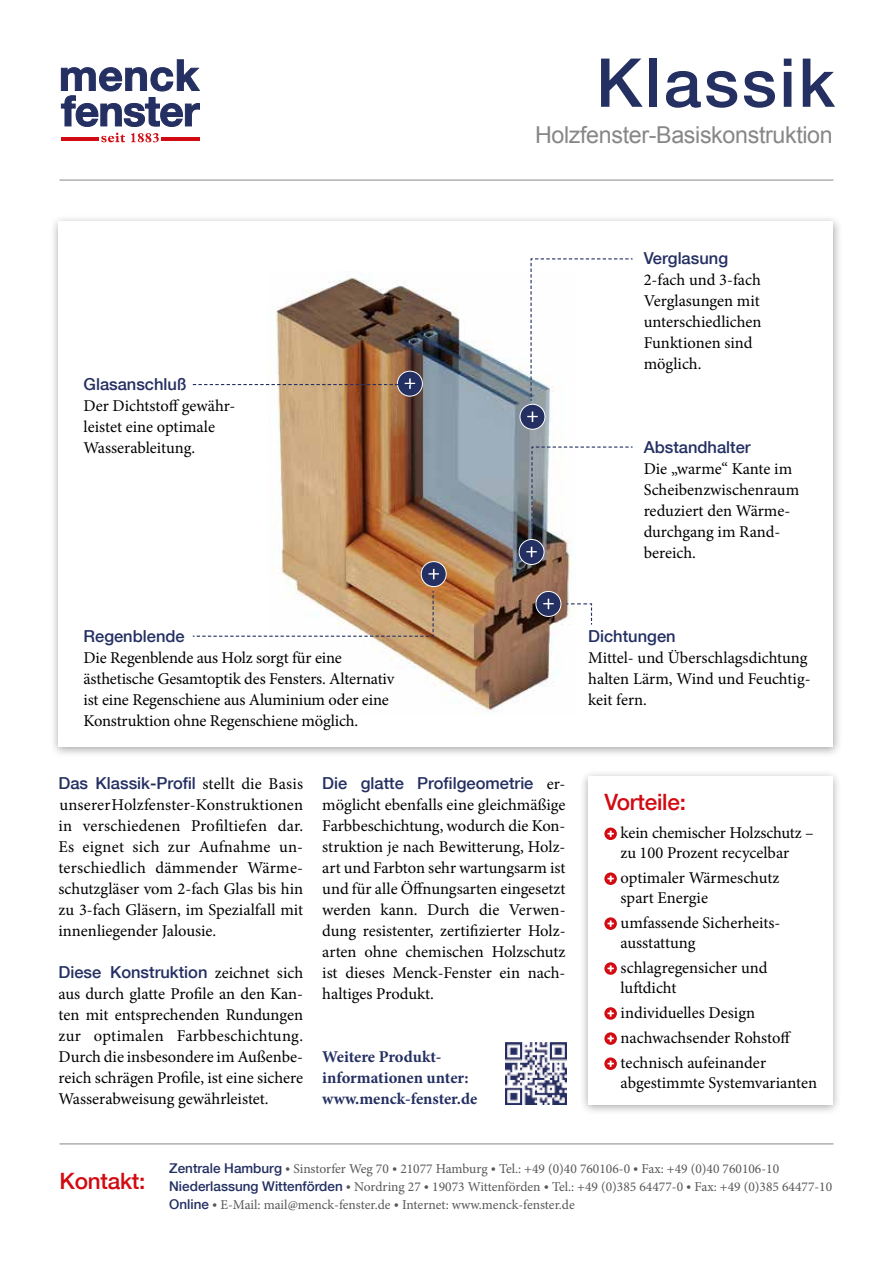
<style>
.page{position:relative;width:893px;height:1263px;background:#fff}
.page>*{position:absolute;margin:0;border:0;box-sizing:border-box;transform-origin:0 0}
.t1{font:500 67.5px "Helvetica Neue";letter-spacing:.04em;color:#242f62}
.t2{font:23.25px "Arial";letter-spacing:-.015em;color:#878787}
.t3{font:500 22.5px "Helvetica Neue";letter-spacing:-.01em;color:#d20a11}
.t4{font:16.5px/21px "Minion Pro";letter-spacing:-.005em;color:#000}
.t5{font:500 16.5px "Helvetica Neue";color:#242f62}
.t6{font:700 16.5px/21px "Minion Pro";letter-spacing:-.005em;color:#242f62}
.t7{font:13.5px/18px "Minion Pro";color:#575756}
.s1{font-family:"Minion Pro";font-weight:400;color:#000}
.s2{font-family:"Helvetica Neue";font-weight:500;color:#242f62}
</style>
<div class="page">
<div style="left:49px;top:214px;width:794px;height:545px;background:#000;opacity:.35"></div>
<div style="left:58px;top:221px;width:775px;height:526px;background:#fff"></div>
<img style="left:275px;top:277px;width:297px;height:438px">
<hr style="left:161px;top:137px;width:39px;height:3px;background:#d20a11">
<svg style="left:61px;top:59px;width:139px;height:68px"></svg>
<svg style="left:101px;top:133px;width:58px;height:9px"></svg>
<hr style="left:61px;top:137px;width:38px;height:3px;background:#d20a11">
<hr style="left:60px;top:180px;width:773px;height:1px;background:#878787">
<div style="left:520px;top:404px;width:25px;height:25px;background:#242f62;border-radius:50%"></div>
<div style="left:520px;top:404px;width:25px;height:26px;border:1px solid #fff;border-radius:50%"></div>
<svg style="left:527px;top:411px;width:11px;height:11px"></svg>
<div style="left:397px;top:371px;width:25px;height:25px;background:#242f62;border-radius:50%"></div>
<div style="left:397px;top:371px;width:26px;height:25px;border:1px solid #fff;border-radius:50%"></div>
<svg style="left:193px;top:378px;width:228px;height:11px"></svg>
<div style="left:519px;top:539px;width:25px;height:25px;background:#242f62;border-radius:50%"></div>
<div style="left:519px;top:539px;width:25px;height:26px;border:1px solid #fff;border-radius:50%"></div>
<svg style="left:526px;top:547px;width:11px;height:10px"></svg>
<div style="left:421px;top:562px;width:25px;height:25px;background:#242f62;border-radius:50%"></div>
<div style="left:421px;top:561px;width:25px;height:26px;border:1px solid #fff;border-radius:50%"></div>
<svg style="left:428px;top:569px;width:11px;height:10px"></svg>
<svg style="left:192px;top:590px;width:242px;height:47px"></svg>
<div style="left:580px;top:769px;width:262px;height:347px;background:#000;opacity:.35"></div>
<div style="left:589px;top:776px;width:244px;height:328px;background:#fff"></div>
<svg style="left:604px;top:827px;width:13px;height:13px"></svg>
<svg style="left:607px;top:830px;width:7px;height:7px"></svg>
<svg style="left:604px;top:872px;width:13px;height:13px"></svg>
<svg style="left:607px;top:875px;width:7px;height:7px"></svg>
<svg style="left:604px;top:917px;width:13px;height:13px"></svg>
<svg style="left:607px;top:920px;width:7px;height:7px"></svg>
<svg style="left:604px;top:962px;width:13px;height:13px"></svg>
<svg style="left:607px;top:965px;width:7px;height:7px"></svg>
<svg style="left:604px;top:1007px;width:13px;height:13px"></svg>
<svg style="left:607px;top:1010px;width:7px;height:7px"></svg>
<svg style="left:604px;top:1032px;width:13px;height:13px"></svg>
<svg style="left:607px;top:1035px;width:7px;height:7px"></svg>
<svg style="left:604px;top:1057px;width:13px;height:13px"></svg>
<svg style="left:607px;top:1060px;width:7px;height:7px"></svg>
<hr style="left:60px;top:1143px;width:773px;height:1px;background:#878787">
<svg style="left:530px;top:258px;width:103px;height:144px"></svg>
<svg style="left:531px;top:446px;width:102px;height:92px"></svg>
<div style="left:536px;top:591px;width:25px;height:25px;background:#242f62;border-radius:50%"></div>
<div style="left:536px;top:591px;width:25px;height:26px;border:1px solid #fff;border-radius:50%"></div>
<svg style="left:543px;top:599px;width:11px;height:10px"></svg>
<svg style="left:565px;top:603px;width:28px;height:23px"></svg>
<img style="left:505px;top:1042px;width:62px;height:62px">
<h1 class="t1" style="left:596px;top:28px;width:240px">Klassik</h1>
<h2 class="t2" style="left:535px;top:119px;width:299px">Holzfenster-Basiskonstruktion</h2>
<p class="t5" style="left:84px;top:371px;width:105px">Glasanschluß</p>
<p class="t4" style="left:84px;top:395px;width:153px">Der Dichtstoff gewähr&shy;leistet eine optimale<br>Wasserableitung.</p>
<p class="t5" style="left:644px;top:245px;width:86px">Verglasung</p>
<p class="t4" style="left:644px;top:269px;width:119px">2-fach und 3-fach<br>Verglasungen mit unterschiedlichen<br>Funktionen sind möglich.</p>
<p class="t5" style="left:644px;top:434px;width:108px">Abstandhalter</p>
<p class="t4" style="left:644px;top:458px;width:157px">Die „warme“ Kante im<br>Scheibenzwischenraum reduziert den Wärme&shy;durchgang im Rand&shy;bereich.</p>
<p class="t5" style="left:84px;top:623px;width:103px">Regenblende</p>
<p class="t4" style="left:84px;top:647px;width:312px">Die Regenblende aus Holz sorgt für eine ästhetische Gesamtoptik des Fensters. Alternativ ist eine Regenschiene aus Aluminium oder eine Konstruktion ohne Regenschiene möglich.</p>
<p class="t5" style="left:58px;top:770px;width:246px">Das Klassik-Profil <span class="s1">stellt die Basis</span></p>
<p class="t4" style="left:58px;top:794px;width:246px;text-align:justify">unserer Holzfenster-Konstruktionen in verschiedenen Profiltiefen dar.<br>Es eignet sich zur Aufnahme un&shy;terschiedlich dämmender Wärme&shy;schutzgläser vom 2-fach Glas bis hin zu 3-fach Gläsern, im Spezialfall mit innenliegender Jalousie.</p>
<p class="t5" style="left:58px;top:959px;width:246px">Diese Konstruktion <span class="s1">zeichnet sich</span></p>
<p class="t4" style="left:58px;top:983px;width:246px;text-align:justify">aus durch glatte Profile an den Kan&shy;ten mit entsprechenden Rundungen zur optimalen Farbbeschichtung.<br>Durch die insbesondere im Außenbe&shy;reich schrägen Profile, ist eine sichere Wasserabweisung gewährleistet.</p>
<p class="t5" style="left:322px;top:770px;width:245px">Die glatte Profilgeometrie <span class="s1">er-</span></p>
<p class="t4" style="left:322px;top:794px;width:245px;text-align:justify">möglicht ebenfalls eine gleichmäßige Farbbeschichtung, wodurch die Kon&shy;struktion je nach Bewitterung, Holz&shy;art und Farbton sehr wartungsarm ist und für alle Öffnungsarten eingesetzt werden kann. Durch die Verwen&shy;dung resistenter, zertifizierter Holz&shy;arten ohne chemischen Holzschutz ist dieses Menck-Fenster ein nach&shy;haltiges Produkt.</p>
<p class="t6" style="left:322px;top:1046px;width:157px">Weitere Produkt&shy;informationen unter: www.menck-fenster.de</p>
<p class="t5" style="left:588px;top:623px;width:89px">Dichtungen</p>
<p class="t4" style="left:588px;top:647px;width:224px">Mittel- und Überschlagsdichtung halten Lärm, Wind und Feuchtig&shy;keit fern.</p>
<h3 class="t3" style="left:604px;top:784px;width:83px">Vorteile:</h3>
<p class="t4" style="left:621px;top:823px;width:195px;line-height:19.8px">kein chemischer Holzschutz – zu 100 Prozent recycelbar</p>
<p class="t4" style="left:621px;top:868px;width:160px;line-height:19.8px">optimaler Wärmeschutz spart Energie</p>
<p class="t4" style="left:621px;top:913px;width:161px;line-height:19.8px">umfassende Sicherheits&shy;ausstattung</p>
<p class="t4" style="left:621px;top:958px;width:148px;line-height:19.8px">schlagregensicher und luftdicht</p>
<p class="t4" style="left:621px;top:1000px;width:172px;line-height:25px">individuelles Design nachwachsender Rohstoff technisch aufeinander</p>
<p class="t4" style="left:621px;top:1072px;width:198px">abgestimmte Systemvarianten</p>
<h3 class="t3" style="left:60px;top:1163px;width:87px">Kontakt:</h3>
<p class="t7" style="left:169px;top:1160px;width:664px"><span class="s2">Zentrale Hamburg</span> • Sinstorfer Weg 70 • 21077 Hamburg • Tel.: +49 (0)40 760106-0 • Fax: +49 (0)40 760106-10<br><span class="s2">Niederlassung Wittenförden</span> • Nordring 27 • 19073 Wittenförden • Tel.: +49 (0)385 64477-0 • Fax: +49 (0)385 64477-10<br><span class="s2">Online</span> • E-Mail: mail@menck-fenster.de • Internet: www.menck-fenster.de</p>
</div>
